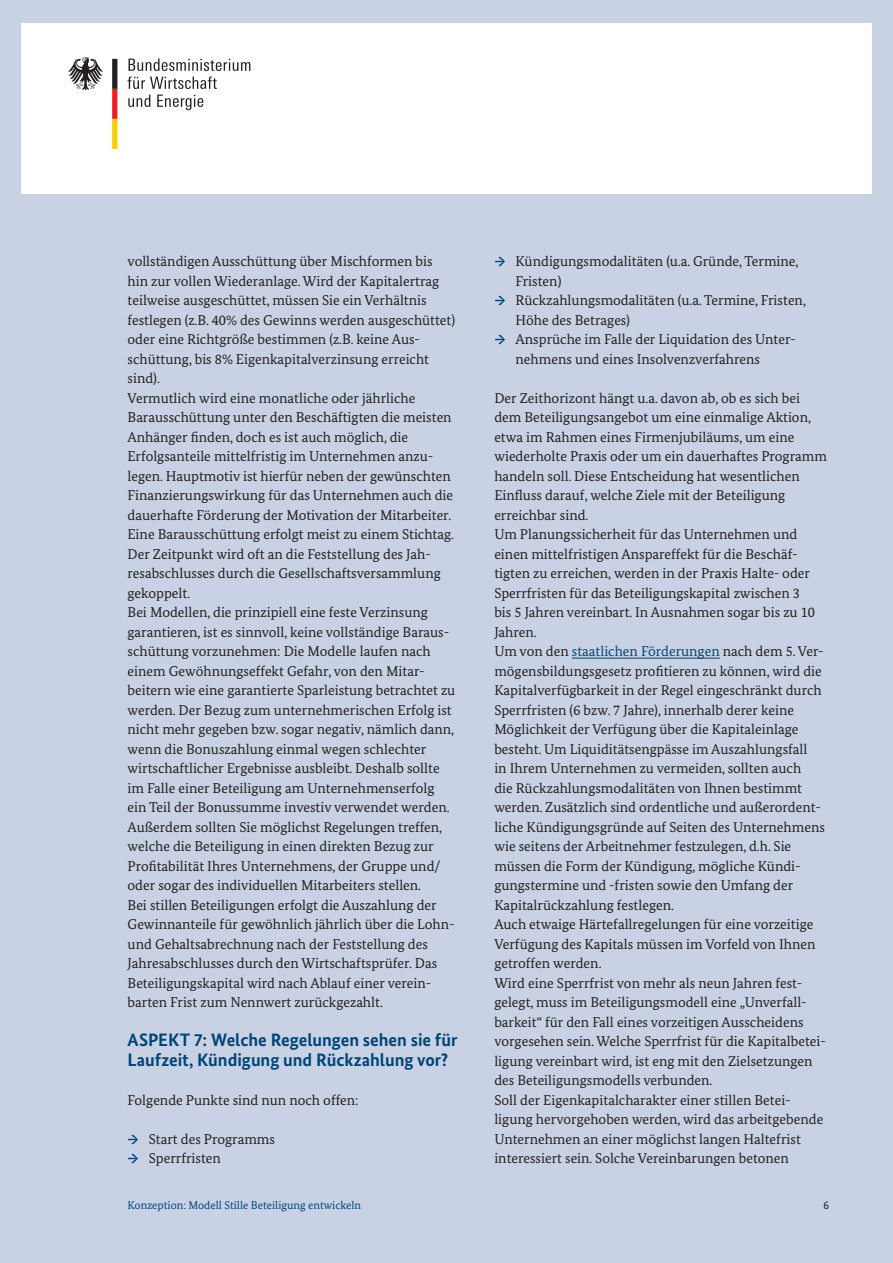
<style>
.page{position:relative;width:893px;height:1263px;background:#c8d2e4}
.page>*{position:absolute;margin:0;border:0;box-sizing:border-box;transform-origin:0 0}
.t1{font:700 18px/19.5px "Bundes Sans";color:#004578}
.Absatz{font:14.25px/19.5px "Bundes Serif";color:#231f20}
.t2{font:11.25px "Bundes Serif";color:#004578}
.t3{font:11.25px "Bundes Sans";color:#231f20}
.s1{font-weight:700;color:#004578}
.s2{color:#004578}
</style>
<div class="page">
<div style="left:21px;top:23px;width:851px;height:170px;background:#fff"></div>
<svg style="left:68px;top:57px;width:35px;height:33px"></svg>
<svg style="left:112px;top:59px;width:5px;height:90px"></svg>
<svg style="left:127px;top:59px;width:123px;height:30px"></svg>
<svg style="left:128px;top:95px;width:22px;height:12px"></svg>
<svg style="left:157px;top:95px;width:46px;height:15px"></svg>
<hr style="left:572px;top:658px;width:148px;height:1px;background:#004578">
<p class="Absatz" style="left:128px;top:251px;width:329px">vollständigen Ausschüttung über Mischformen bis hin zur vollen Wiederanlage. Wird der Kapitalertrag teilweise ausgeschüttet, müssen Sie ein Verhältnis festlegen (z.B. 40% des Gewinns werden ausgeschüttet) oder eine Richtgröße bestimmen (z.B. keine Aus&shy;schüttung, bis 8% Eigenkapitalverzinsung erreicht sind).</p>
<p class="Absatz" style="left:128px;top:388px;width:327px">Vermutlich wird eine monatliche oder jährliche Barausschüttung unter den Beschäftigten die meisten Anhänger finden, doch es ist auch möglich, die Erfolgsanteile mittelfristig im Unternehmen anzu&shy;legen. Hauptmotiv ist hierfür neben der gewünschten Finanzierungswirkung für das Unternehmen auch die dauerhafte Förderung der Motivation der Mitarbeiter.</p>
<p class="Absatz" style="left:128px;top:524px;width:328px">Eine Barausschüttung erfolgt meist zu einem Stichtag.<br>Der Zeitpunkt wird oft an die Feststellung des Jah&shy;resabschlusses durch die Gesellschaftsversammlung gekoppelt.</p>
<p class="Absatz" style="left:128px;top:602px;width:329px">Bei Modellen, die prinzipiell eine feste Verzinsung garantieren, ist es sinnvoll, keine vollständige Baraus&shy;schüttung vorzunehmen: Die Modelle laufen nach einem Gewöhnungseffekt Gefahr, von den Mitar&shy;beitern wie eine garantierte Sparleistung betrachtet zu werden. Der Bezug zum unternehmerischen Erfolg ist nicht mehr gegeben bzw. sogar negativ, nämlich dann, wenn die Bonuszahlung einmal wegen schlechter wirtschaftlicher Ergebnisse ausbleibt. Deshalb sollte im Falle einer Beteiligung am Unternehmenserfolg ein Teil der Bonussumme investiv verwendet werden.<br>Außerdem sollten Sie möglichst Regelungen treffen, welche die Beteiligung in einen direkten Bezug zur Profitabilität Ihres Unternehmens, der Gruppe und/ oder sogar des individuellen Mitarbeiters stellen.</p>
<p class="Absatz" style="left:128px;top:895px;width:329px">Bei stillen Beteiligungen erfolgt die Auszahlung der Gewinnanteile für gewöhnlich jährlich über die Lohn&shy;und Gehaltsabrechnung nach der Feststellung des Jahresabschlusses durch den Wirtschaftsprüfer. Das Beteiligungskapital wird nach Ablauf einer verein&shy;barten Frist zum Nennwert zurückgezahlt.</p>
<h3 class="t1" style="left:128px;top:1030px;width:331px">ASPEKT 7: Welche Regelungen sehen sie für<br>Laufzeit, Kündigung und Rückzahlung vor?</h3>
<p class="Absatz" style="left:128px;top:1090px;width:232px">Folgende Punkte sind nun noch offen:</p>
<p class="Absatz" style="left:128px;top:1129px;width:149px"><span class="s1">→</span> Start des Programms</p>
<p class="Absatz" style="left:128px;top:1148px;width:95px"><span class="s1">→</span> Sperrfristen</p>
<p class="Absatz" style="left:516px;top:251px;width:284px;text-indent:-21px"><span class="s1">→</span> Kündigungsmodalitäten (u.a. Gründe, Termine,<br>Fristen)</p>
<p class="Absatz" style="left:516px;top:290px;width:292px;text-indent:-21px"><span class="s1">→</span> Rückzahlungsmodalitäten (u.a. Termine, Fristen,<br>Höhe des Betrages)</p>
<p class="Absatz" style="left:516px;top:329px;width:282px;text-indent:-21px"><span class="s1">→</span> Ansprüche im Falle der Liquidation des Unter&shy;nehmens und eines Insolvenzverfahrens</p>
<p class="Absatz" style="left:494px;top:388px;width:334px">Der Zeithorizont hängt u.a. davon ab, ob es sich bei dem Beteiligungsangebot um eine einmalige Aktion, etwa im Rahmen eines Firmenjubiläums, um eine wiederholte Praxis oder um ein dauerhaftes Programm handeln soll. Diese Entscheidung hat wesentlichen Einfluss darauf, welche Ziele mit der Beteiligung erreichbar sind.</p>
<p class="Absatz" style="left:494px;top:524px;width:322px">Um Planungssicherheit für das Unternehmen und einen mittelfristigen Anspareffekt für die Beschäf&shy;tigten zu erreichen, werden in der Praxis Halte- oder Sperrfristen für das Beteiligungskapital zwischen 3 bis 5 Jahren vereinbart. In Ausnahmen sogar bis zu 10<br>Jahren.</p>
<p class="Absatz" style="left:494px;top:641px;width:332px">Um von den <span class="s2">staatlichen Förderungen</span> nach dem 5. Ver&shy;mögensbildungsgesetz profitieren zu können, wird die Kapitalverfügbarkeit in der Regel eingeschränkt durch Sperrfristen (6 bzw. 7 Jahre), innerhalb derer keine Möglichkeit der Verfügung über die Kapitaleinlage besteht. Um Liquiditätsengpässe im Auszahlungsfall<br>in Ihrem Unternehmen zu vermeiden, sollten auch<br>die Rückzahlungsmodalitäten von Ihnen bestimmt werden. Zusätzlich sind ordentliche und außerordent&shy;liche Kündigungsgründe auf Seiten des Unternehmens wie seitens der Arbeitnehmer festzulegen, d.h. Sie müssen die Form der Kündigung, mögliche Kündi&shy;gungstermine und -fristen sowie den Umfang der Kapitalrückzahlung festlegen.</p>
<p class="Absatz" style="left:494px;top:914px;width:323px">Auch etwaige Härtefallregelungen für eine vorzeitige<br>Verfügung des Kapitals müssen im Vorfeld von Ihnen getroffen werden.</p>
<p class="Absatz" style="left:494px;top:973px;width:333px">Wird eine Sperrfrist von mehr als neun Jahren fest&shy;gelegt, muss im Beteiligungsmodell eine „Unverfall&shy;barkeit“ für den Fall eines vorzeitigen Ausscheidens vorgesehen sein. Welche Sperrfrist für die Kapitalbetei&shy;ligung vereinbart wird, ist eng mit den Zielsetzungen des Beteiligungsmodells verbunden.</p>
<p class="Absatz" style="left:494px;top:1090px;width:330px">Soll der Eigenkapitalcharakter einer stillen Betei&shy;ligung hervorgehoben werden, wird das arbeitgebende Unternehmen an einer möglichst langen Haltefrist interessiert sein. Solche Vereinbarungen betonen</p>
<p class="t2" style="left:128px;top:1198px;width:235px">Konzeption: Modell Stille Beteiligung entwickeln</p>
<p class="t3" style="left:824px;top:1198px;width:7px">6</p>
</div>
